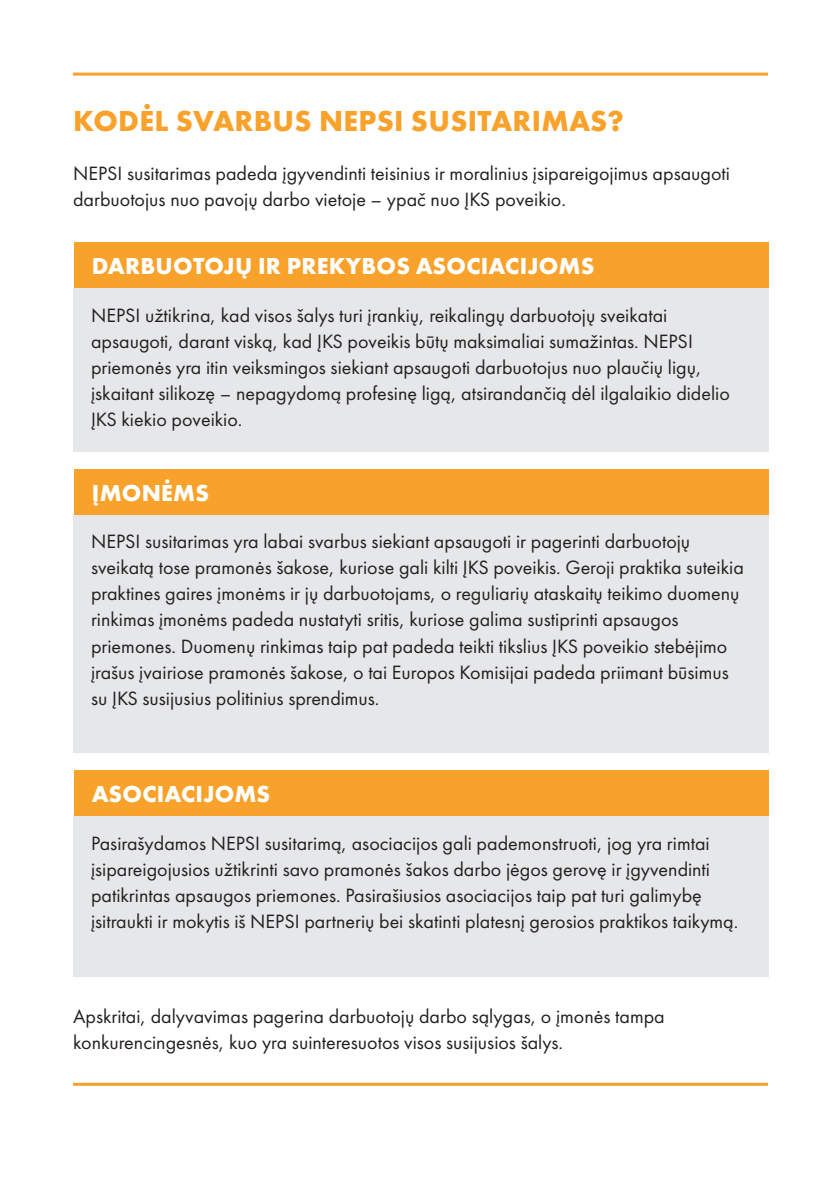
<style>
.page{position:relative;width:840px;height:1191px;background:#fff}
.page>*{position:absolute;margin:0;border:0;box-sizing:border-box;transform-origin:0 0}
.Headings_15pt{font:30px "Futura PT Bold";letter-spacing:.01em;color:#f9a22b}
.Subheading{font:24px "Futura PT Bold";letter-spacing:.01em;color:#fff}
.Body_copy{font:20px/26px "Futura PT Book";color:#231f20}
</style>
<div class="page">
<hr style="left:73px;top:73px;width:694px;height:3px;background:#f9a22b">
<hr style="left:73px;top:1082px;width:694px;height:3px;background:#f9a22b">
<div style="left:73px;top:288px;width:695px;height:164px;background:#e6e7e9"></div>
<div style="left:73px;top:515px;width:695px;height:238px;background:#e6e7e9"></div>
<div style="left:73px;top:815px;width:695px;height:162px;background:#e6e7e9"></div>
<div style="left:74px;top:242px;width:693px;height:45px;background:#f9a22b"></div>
<div style="left:74px;top:469px;width:693px;height:46px;background:#f9a22b"></div>
<div style="left:74px;top:770px;width:693px;height:45px;background:#f9a22b"></div>
<p class="Headings_15pt" style="left:73px;top:102px;width:552px">KODĖL SVARBUS NEPSI SUSITARIMAS?</p>
<p class="Body_copy" style="left:73px;top:161px;width:658px">NEPSI susitarimas padeda įgyvendinti teisinius ir moralinius įsipareigojimus apsaugoti darbuotojus nuo pavojų darbo vietoje – ypač nuo ĮKS poveikio.</p>
<p class="Subheading" style="left:92px;top:250px;width:503px">DARBUOTOJŲ IR PREKYBOS ASOCIACIJOMS</p>
<p class="Body_copy" style="left:91px;top:302px;width:640px">NEPSI užtikrina, kad visos šalys turi įrankių, reikalingų darbuotojų sveikatai apsaugoti, darant viską, kad ĮKS poveikis būtų maksimaliai sumažintas. NEPSI priemonės yra itin veiksmingos siekiant apsaugoti darbuotojus nuo plaučių ligų, įskaitant silikozę – nepagydomą profesinę ligą, atsirandančią dėl ilgalaikio didelio ĮKS kiekio poveikio.</p>
<p class="Subheading" style="left:92px;top:477px;width:119px">ĮMONĖMS</p>
<p class="Body_copy" style="left:91px;top:529px;width:654px">NEPSI susitarimas yra labai svarbus siekiant apsaugoti ir pagerinti darbuotojų sveikatą tose pramonės šakose, kuriose gali kilti ĮKS poveikis. Geroji praktika suteikia praktines gaires įmonėms ir jų darbuotojams, o reguliarių ataskaitų teikimo duomenų rinkimas įmonėms padeda nustatyti sritis, kuriose galima sustiprinti apsaugos priemones. Duomenų rinkimas taip pat padeda teikti tikslius ĮKS poveikio stebėjimo įrašus įvairiose pramonės šakose, o tai Europos Komisijai padeda priimant būsimus su ĮKS susijusius politinius sprendimus.</p>
<p class="Subheading" style="left:92px;top:778px;width:180px">ASOCIACIJOMS</p>
<p class="Body_copy" style="left:91px;top:829px;width:648px">Pasirašydamos NEPSI susitarimą, asociacijos gali pademonstruoti, jog yra rimtai įsipareigojusios užtikrinti savo pramonės šakos darbo jėgos gerovę ir įgyvendinti patikrintas apsaugos priemones. Pasirašiusios asociacijos taip pat turi galimybę įsitraukti ir mokytis iš NEPSI partnerių bei skatinti platesnį gerosios praktikos taikymą.</p>
<p class="Body_copy" style="left:73px;top:1003px;width:593px">Apskritai, dalyvavimas pagerina darbuotojų darbo sąlygas, o įmonės tampa konkurencingesnės, kuo yra suinteresuotos visos susijusios šalys.</p>
</div>
